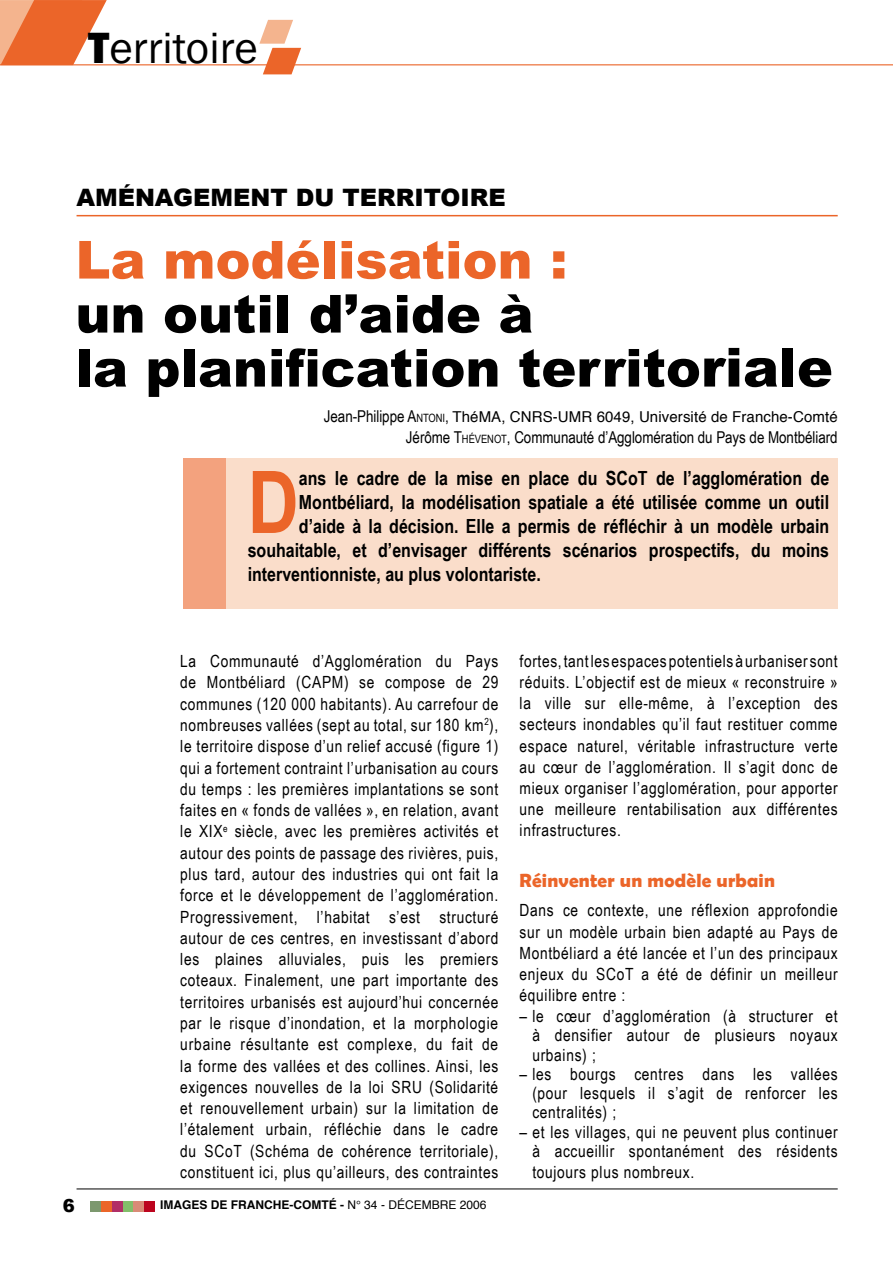
<style>
.page{position:relative;width:893px;height:1263px;background:#fff}
.page>*{position:absolute;margin:0;border:0;box-sizing:border-box;transform-origin:0 0}
.t1{font:700 86.55px "Arial Narrow";color:#eb6529}
.t2{font:900 52.5px/54px "Arial";color:#000}
.t3{font:900 52.5px "Arial";color:#eb6529}
.t4{font:45px "Franklin Gothic";color:#000}
.t5{font:900 24px "Arial";color:#000}
.t6{font:700 19.5px "Arial Narrow";color:#000}
.t7{font:700 19.2px "Berlin Sans FB Demi";letter-spacing:.01em;color:#eb6529}
.t8{font:900 18px "Arial";color:#000}
.t9{font:16.8px/21.3px "Arial Narrow";letter-spacing:.04em;color:#000;text-align:justify}
.t10{font:16.35px "Arial Narrow";letter-spacing:-.005em;color:#000}
.t11{font:15px "Helvetica";letter-spacing:.005em;color:#000}
.t12{font:700 12px "Helvetica";color:#000}
.s1{font-weight:800}
.s2{font-size:54px}
.s3{font-family:"Arial Narrow";font-size:16.35px}
.s4{font-family:"Arial Narrow";font-size:11.4px}
.s5{font-size:11.4px}
.s6{font-weight:400}
</style>
<div class="page">
<hr style="left:77px;top:1188px;width:761px;height:1px;background:#000">
<hr style="left:77px;top:215px;width:761px;height:1px;background:#eb6529">
<div style="left:183px;top:458px;width:47px;height:151px;background:#f3a27e"></div>
<div style="left:226px;top:458px;width:612px;height:151px;background:#faddca"></div>
<svg style="left:259px;top:20px;width:42px;height:54px"></svg>
<svg style="left:0;top:0;width:107px;height:64px"></svg>
<hr style="left:0;top:64px;width:893px;height:1px;background:#eb6529">
<div style="left:90px;top:1201px;width:11px;height:11px;background:#7c986e"></div>
<div style="left:101px;top:1201px;width:11px;height:11px;background:#eb6629"></div>
<div style="left:112px;top:1201px;width:11px;height:11px;background:#b12f67"></div>
<div style="left:123px;top:1201px;width:10px;height:11px;background:#82be6a"></div>
<div style="left:133px;top:1201px;width:11px;height:11px;background:#d98b77"></div>
<div style="left:144px;top:1201px;width:11px;height:11px;background:#bc041e"></div>
<h3 class="t4" style="left:88px;top:20px;width:171px"><span class="s1">T</span>erritoire</h3>
<h3 class="t5" style="left:77px;top:184px;width:99px">aménageme</h3>
<h3 class="t5" style="left:250px;top:184px;width:110px">nt du territoire</h3>
<h2 class="t3" style="left:75px;top:231px;width:494px">La modélisation :</h2>
<h2 class="t2" style="left:75px;top:287px;width:759px">un outil d’aide à<br>la planification territo<span class="s2">riale</span></h2>
<p class="t11" style="left:324px;top:404px;width:515px"><span class="s3">Jean-Philippe A</span><span class="s4">ntoni</span><span class="s3">,</span> ThéMA, CNRS-UMR 6049, Université de Franche-Comté</p>
<p class="t10" style="left:406px;top:428px;width:433px">Jérôme T<span class="s5">hévenot</span>, Communauté d’Agglomération du Pays de Montbéliard</p>
<h1 class="t1" style="left:248px;top:452px;width:53px">D</h1>
<p class="t6" style="left:299px;top:467px;width:532px">ans le cadre de la mise en place du SCoT de l’agglomération de</p>
<p class="t6" style="left:299px;top:491px;width:532px">Montbéliard, la modélisation spatiale a été utilisée comme un outil</p>
<p class="t6" style="left:299px;top:515px;width:532px">d’aide à la décision. Elle a permis de réfléchir à un modèle urbain</p>
<p class="t6" style="left:248px;top:539px;width:583px">souhaitable, et d’envisager différents scénarios prospectifs, du moins</p>
<p class="t6" style="left:248px;top:563px;width:295px">interventionniste, au plus volontariste.</p>
<p class="t9" style="left:180px;top:650px;width:320px">La Communauté d’Agglomération du Pays de Montbéliard (CAPM) se compose de 29 communes (120 000 habitants). Au carrefour de nombreuses vallées (sept au total, sur 180 km<sup>2</sup>), le territoire dispose d’un relief accusé (figure 1) qui a fortement contraint l’urbanisation au cours du temps : les premières implantations se sont faites en « fonds de vallées », en relation, avant le XIX<sup>e</sup> siècle, avec les premières activités et autour des points de passage des rivières, puis, plus tard, autour des industries qui ont fait la force et le développement de l’agglomération.<br>Progressivement, l’habitat s’est structuré autour de ces centres, en investissant d’abord les plaines alluviales, puis les premiers coteaux. Finalement, une part importante des territoires urbanisés est aujourd’hui concernée par le risque d’inondation, et la morphologie urbaine résultante est complexe, du fait de la forme des vallées et des collines. Ainsi, les exigences nouvelles de la loi SRU (Solidarité et renouvellement urbain) sur la limitation de l’étalement urbain, réfléchie dans le cadre du SCoT (Schéma de cohérence territoriale), constituent ici, plus qu’ailleurs, des contraintes</p>
<p class="t9" style="left:520px;top:650px;width:320px">fortes, tant les espaces potentiels à urbaniser sont réduits. L’objectif est de mieux « reconstruire » la ville sur elle-même, à l’exception des secteurs inondables qu’il faut restituer comme espace naturel, véritable infrastructure verte au cœur de l’agglomération. Il s’agit donc de mieux organiser l’agglomération, pour apporter une meilleure rentabilisation aux différentes infrastructures.</p>
<p class="t7" style="left:520px;top:869px;width:257px">Réinventer un modèle urbain</p>
<p class="t9" style="left:520px;top:900px;width:320px">Dans ce contexte, une réflexion approfondie sur un modèle urbain bien adapté au Pays de Montbéliard a été lancée et l’un des principaux enjeux du SCoT a été de définir un meilleur équilibre entre :</p>
<p class="t9" style="left:532px;top:1006px;width:307px;line-height:19.2px;text-indent:-13px">– le cœur d’agglomération (à structurer et à densifier autour de plusieurs noyaux urbains) ;</p>
<p class="t9" style="left:532px;top:1064px;width:307px;line-height:19.2px;text-indent:-13px">– les bourgs centres dans les vallées (pour lesquels il s’agit de renforcer les centralités) ;</p>
<p class="t9" style="left:520px;top:1122px;width:320px;line-height:19.2px;text-align:right">– et les villages, qui ne peuvent plus continuer à accueillir spontanément des résidents</p>
<p class="t9" style="left:532px;top:1161px;width:163px">toujours plus nombreux.</p>
<p class="t8" style="left:63px;top:1195px;width:14px">6</p>
<p class="t12" style="left:160px;top:1194px;width:328px">IMAGES DE FRANCHE-COMTÉ - <span class="s6">N° 34 - DÉCEMBRE 2006</span></p>
</div>
